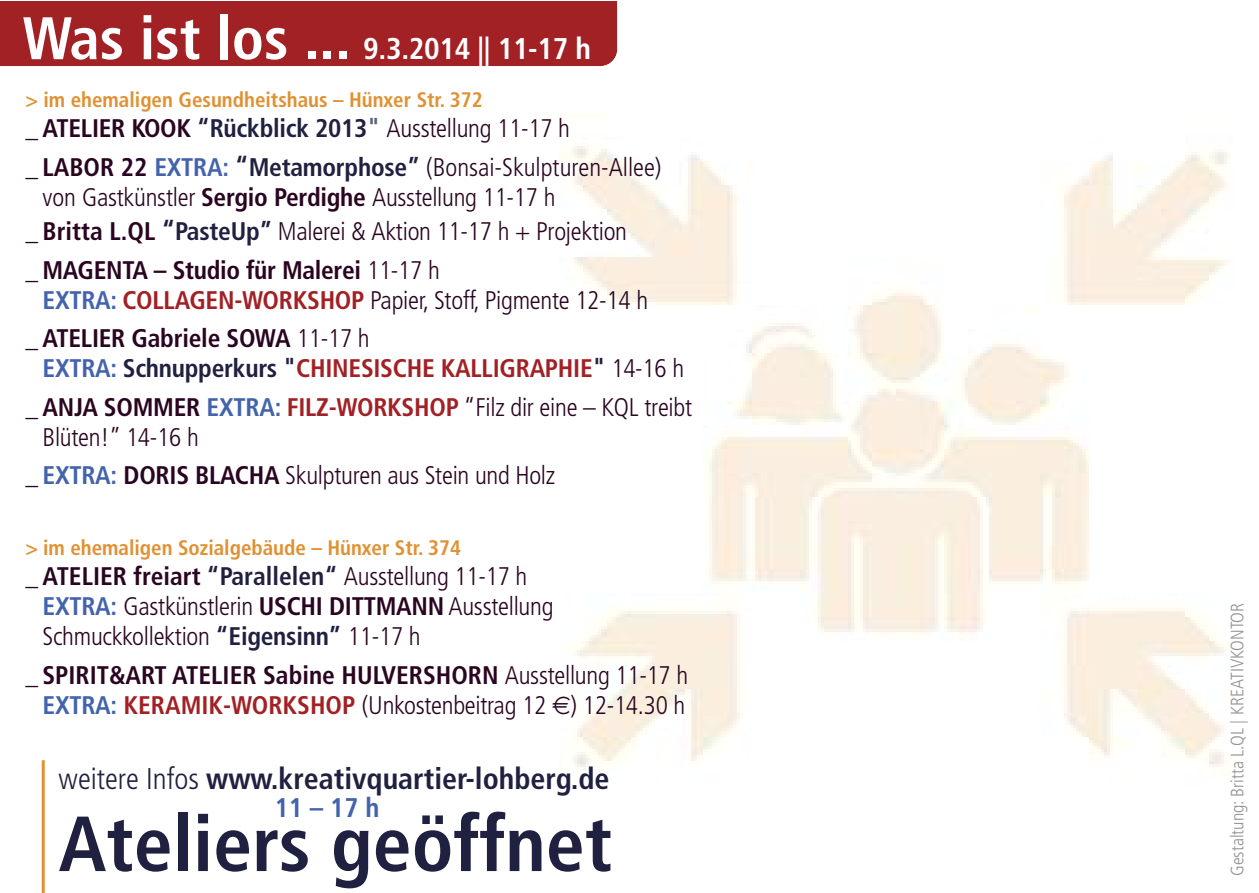
<style>
.page{position:relative;width:1259px;height:893px;background:#fff}
.page>*{position:absolute;margin:0;border:0;box-sizing:border-box;transform-origin:0 0}
.t1{font:700 condensed 78px "Frutiger";color:#202140}
.t2{font:700 condensed 30px "Frutiger";color:#202140}
.t3{font:700 condensed 30px "Frutiger";letter-spacing:-.01em;color:#fff}
.t4{font:700 condensed 27px "Frutiger";color:#4363ac}
.t5{font:300 condensed 25.5px/30px "Frutiger";letter-spacing:-.01em;color:#2a0521}
.t6{font:700 condensed 25.5px/30px "Frutiger";letter-spacing:-.01em;color:#a12125}
.t7{font:700 condensed 21px "Frutiger";color:#e09132}
.t8{font:300 condensed 18px "Frutiger";color:#939393}
.s1{font-size:60px}
.s2{font-weight:700}
.s3{font-weight:700;color:#202140}
.s4{font-weight:700;color:#5a6574}
.s5{font-weight:700;color:#4363ac}
.s6{font-weight:700;font-size:27px;color:#202140}
.s7{font-weight:700;color:#a12125}
.s8{color:#2a0521}
.s9{font-weight:300;color:#2a0521}
.s10{color:#4363ac}
.s11{color:#202140}
.s12{font-weight:300}
</style>
<div class="page">
<img style="left:559px;top:146px;width:671px;height:624px">
<div style="left:0;top:2px;width:618px;height:64px;background:#a12125"></div>
<hr style="left:42px;top:760px;width:3px;height:133px;background:#e09132">
<svg style="left:559px;top:696px;width:11px;height:18px"></svg>
<p class="t3" style="left:22px;top:31px;width:570px"><span class="s1">Was ist los ...</span> 9.3.2014 || 11-17 h</p>
<p class="t7" style="left:25px;top:88px;width:459px">&gt; im ehemaligen Gesundheitshaus – Hünxer Str. 372</p>
<p class="t5" style="left:25px;top:110px;width:637px;line-height:38.4px"><span class="s2">_ ATELIER KOOK</span> <span class="s3">“Rückblick 2013</span><span class="s4">"</span> Ausstellung 11-17 h<br><span class="s2">_ LABOR 22</span> <span class="s5">EXTRA:</span> <span class="s6">“</span><span class="s3">Metamorphose”</span> (Bonsai-Skulpturen-Allee)</p>
<p class="t5" style="left:25px;top:180px;width:603px;line-height:34.2px;text-indent:17px">von Gastkünstler <span class="s2">Sergio Perdighe</span> Ausstellung 11-17 h<br><span class="s2">_ Britta L.QL</span> <span class="s6">“</span><span class="s3">PasteUp”</span> Malerei &amp; Aktion 11-17 h + Projektion</p>
<p class="t5" style="left:42px;top:255px;width:607px;text-indent:-17px"><span class="s2">_ MAGENTA – Studio für Malerei</span> 11-17 h<br><span class="s5">EXTRA:</span> <span class="s7">COLLAGEN-WORKSHOP</span> Papier, Stoff, Pigmente 12-14 h</p>
<p class="t6" style="left:42px;top:323px;width:643px;text-indent:-17px"><span class="s8">_ ATELIER Gabriele SOWA</span> <span class="s9">11-17 h<br></span><span class="s10">EXTRA:</span> <span class="s11">Schnupperkurs "</span>CHINESISCHE KALLIGRAPHIE<span class="s11">"</span> <span class="s9">14-16 h</span></p>
<p class="t5" style="left:43px;top:392px;width:651px;text-indent:-17px"><span class="s2">_ ANJA SOMMER</span> <span class="s5">EXTRA:</span> <span class="s7">FILZ-WORKSHOP</span> “Filz dir eine – KQL treibt<br>Blüten!” 14-16 h</p>
<p class="t5" style="left:25px;top:461px;width:531px">_ <span class="s5">EXTRA:</span> <span class="s2">DORIS BLACHA</span> Skulpturen aus Stein und Holz</p>
<p class="t7" style="left:25px;top:535px;width:437px">&gt; im ehemaligen Sozialgebäude – Hünxer Str. 374</p>
<p class="t5" style="left:43px;top:562px;width:512px;text-indent:-17px"><span class="s2">_ ATELIER freiart</span> <span class="s3">“Parallelen“</span> Ausstellung 11-17 h<br><span class="s5">EXTRA:</span> Gastkünstlerin <span class="s2">USCHI DITTMANN</span> Ausstellung<br>Schmuckkollektion <span class="s3">“Eigensinn”</span> 11-17 h</p>
<p class="t5" style="left:25px;top:660px;width:664px;text-align:center"><span class="s2">_ SPIRIT&amp;ART ATELIER Sabine HULVERSHORN</span> Ausstellung 11-17 h<br><span class="s5">EXTRA:</span> <span class="s7">KERAMIK-WORKSHOP</span> (Unkostenbeitrag 12 ) 12-14.30 h</p>
<p class="t2" style="left:59px;top:760px;width:552px"><span class="s12">weitere Infos</span> www.kreativquartier-lohberg.de</p>
<p class="t4" style="left:275px;top:792px;width:106px">11–17h</p>
<h1 class="t1" style="left:59px;top:798px;width:555px">Ateliers geöffnet</h1>
<p class="t8" style="left:1227px;top:876px;width:275px;rotate:-90deg">Gestaltung: Britta L.QL | KREATIVKONTOR</p>
</div>
